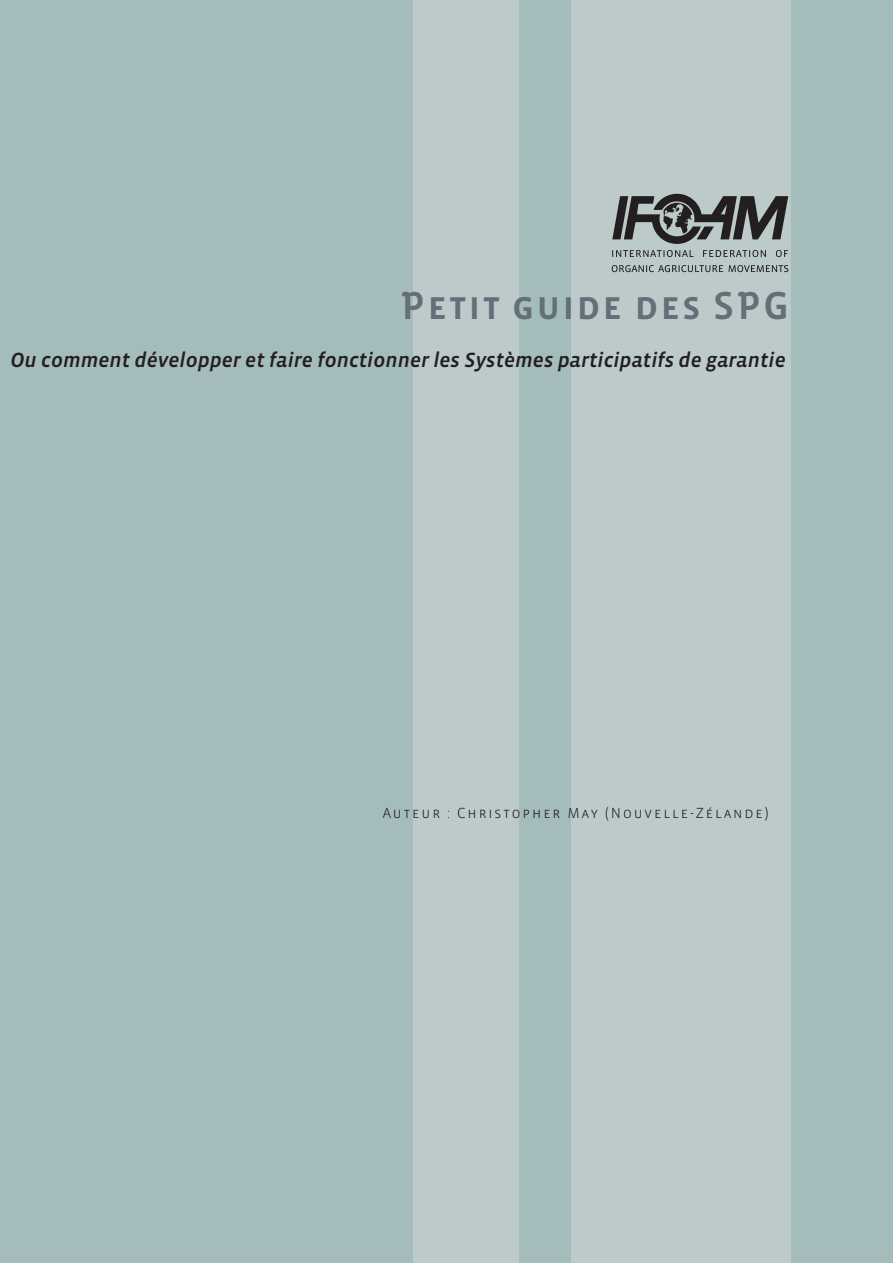
<style>
.page{position:relative;width:893px;height:1263px;background:#a5bcbc}
.page>*{position:absolute;margin:0;border:0;box-sizing:border-box;transform-origin:0 0}
.t1{font:500 39.9px "Vista Sans OT";letter-spacing:.05em;color:#646f79}
.t2{font:italic 500 21px "Vista Sans OT";color:#231f20}
.t3{font:300 15px "Vista Sans OT";letter-spacing:.13em;color:#1c171a}
</style>
<div class="page">
<div style="left:414px;top:0;width:105px;height:1263px;background:#bdcaca"></div>
<div style="left:571px;top:0;width:219px;height:1263px;background:#bdcaca"></div>
<svg style="left:612px;top:194px;width:176px;height:50px"></svg>
<svg style="left:612px;top:250px;width:176px;height:7px"></svg>
<svg style="left:612px;top:265px;width:176px;height:7px"></svg>
<h1 class="t1" style="left:400px;top:285px;width:390px">Petit guide des SPG</h1>
<p class="t2" style="left:10px;top:349px;width:777px">Ou comment développer et faire fonctionner les Systèmes participatifs de garantie</p>
<p class="t3" style="left:383px;top:805px;width:387px">Auteur : Christopher May (Nouvelle-Zélande)</p>
</div>
